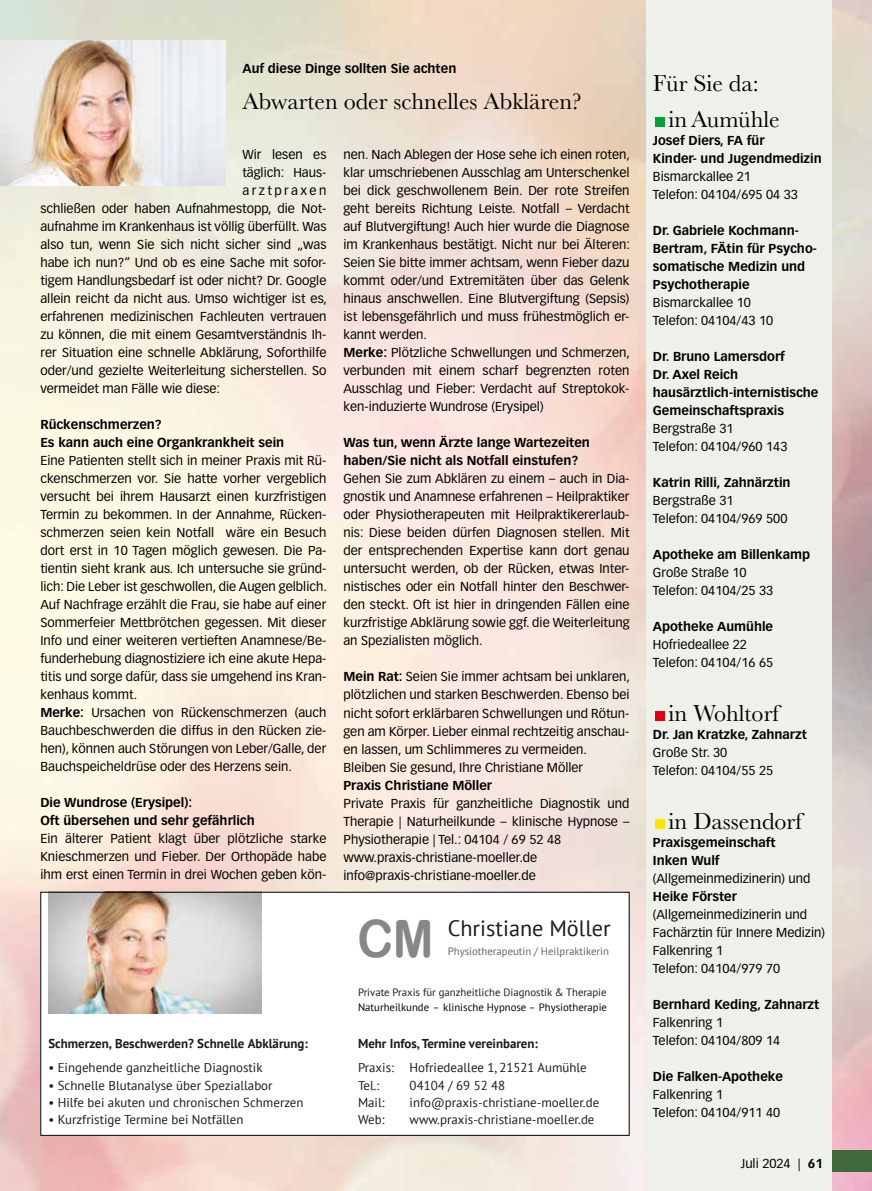
<style>
.page{position:relative;width:872px;height:1191px;background:#fff}
.page>*{position:absolute;margin:0;border:0;box-sizing:border-box;transform-origin:0 0}
.t1{font:51.6px "Arial Rounded MT Bold";color:#878787;scale:.95 1}
.t2{font:24px/36px "Baskerville";color:#000}
.t3{font:22.2px "PT Sans";color:#1b1b18}
.t4{font:12.9px/17.2px "PT Sans";color:#1b1b18}
.t5{font:700 12.9px "PT Sans";color:#1b1b18}
.t6{font:12.75px/18px "Vectora LT Pro";color:#000}
.t7{font:700 12.75px/18px "Vectora LT Pro";color:#000}
.t8{font:12.75px "Vectora LT Pro";letter-spacing:.19em;color:#000}
.t9{font:10.8px "PT Sans";color:#1b1b18}
.t10{font:10.8px "PT Sans";color:#020202}
.t11{font:10.8px "PT Sans";color:#636363}
.s1{font-weight:700}
</style>
<div class="page">
<img style="left:0;top:0;width:872px;height:1191px">
<div style="left:831px;top:1150px;width:41px;height:21px;background:#40693c"></div>
<div style="left:646px;top:0;width:185px;height:1191px;background:#eef1ea"></div>
<div style="left:655px;top:117px;width:10px;height:10px;background:#03a036"></div>
<div style="left:655px;top:711px;width:10px;height:10px;background:#e3000b"></div>
<div style="left:655px;top:819px;width:10px;height:10px;background:#ffe400"></div>
<div style="left:41px;top:892px;width:588px;height:243px;background:#fff"></div>
<img style="left:49px;top:894px;width:212px;height:119px">
<div style="left:40px;top:892px;width:589px;height:243px;border:1px solid #000"></div>
<img style="left:0;top:40px;width:225px;height:145px">
<p class="t7" style="left:242px;top:59px;width:215px">Auf diese Dinge sollten Sie achten</p>
<h2 class="t2" style="left:242px;top:83px;width:341px">Abwarten oder schnelles Abklären?</h2>
<p class="t6" style="left:242px;top:146px;width:85px">Wir lesen es</p>
<p class="t6" style="left:242px;top:164px;width:85px">täglich: Haus-</p>
<p class="t8" style="left:242px;top:183px;width:85px">arztpraxen</p>
<p class="t6" style="left:40px;top:200px;width:287px">schließen oder haben Aufnahmestopp, die Not-</p>
<p class="t6" style="left:40px;top:218px;width:287px">aufnahme im Krankenhaus ist völlig überfüllt. Was</p>
<p class="t6" style="left:40px;top:236px;width:287px">also tun, wenn Sie sich nicht sicher sind „was</p>
<p class="t6" style="left:40px;top:254px;width:287px">habe ich nun?“ Und ob es eine Sache mit sofor-</p>
<p class="t6" style="left:40px;top:272px;width:287px">tigem Handlungsbedarf ist oder nicht? Dr. Google</p>
<p class="t6" style="left:40px;top:290px;width:288px">allein reicht da nicht aus. Umso wichtiger ist es,</p>
<p class="t6" style="left:40px;top:308px;width:287px">erfahrenen medizinischen Fachleuten vertrauen</p>
<p class="t6" style="left:40px;top:326px;width:287px">zu können, die mit einem Gesamtverständnis Ih-</p>
<p class="t6" style="left:40px;top:344px;width:287px">rer Situation eine schnelle Abklärung, Soforthilfe</p>
<p class="t6" style="left:40px;top:362px;width:287px">oder/und gezielte Weiterleitung sicherstellen. So</p>
<p class="t6" style="left:40px;top:380px;width:181px">vermeidet man Fälle wie diese:</p>
<p class="t7" style="left:40px;top:416px;width:245px">Rückenschmerzen?<br>Es kann auch eine Organkrankheit sein</p>
<p class="t6" style="left:40px;top:452px;width:288px">Eine Patienten stellt sich in meiner Praxis mit Rü&shy;ckenschmerzen vor. Sie hatte vorher vergeblich versucht bei ihrem Hausarzt einen kurzfristigen Termin zu bekommen. In der Annahme, Rücken&shy;schmerzen seien kein Notfall wäre ein Besuch dort erst in 10 Tagen möglich gewesen. Die Pa&shy;tientin sieht krank aus. Ich untersuche sie gründ&shy;lich: Die Leber ist geschwollen, die Augen gelblich.<br>Auf Nachfrage erzählt die Frau, sie habe auf einer Sommerfeier Mettbrötchen gegessen. Mit dieser Info und einer weiteren vertieften Anamnese/Be&shy;funderhebung diagnostiziere ich eine akute Hepa&shy;titis und sorge dafür, dass sie umgehend ins Kran&shy;kenhaus kommt.<br><span class="s1">Merke:</span> Ursachen von Rückenschmerzen (auch Bauchbeschwerden die diffus in den Rücken zie&shy;hen), können auch Störungen von Leber/Galle, der Bauchspeicheldrüse oder des Herzens sein.</p>
<p class="t7" style="left:40px;top:794px;width:216px">Die Wundrose (Erysipel):<br>Oft übersehen und sehr gefährlich</p>
<p class="t6" style="left:40px;top:830px;width:287px;text-align:justify">Ein älterer Patient klagt über plötzliche starke Knieschmerzen und Fieber. Der Orthopäde habe ihm erst einen Termin in drei Wochen geben kön-</p>
<p class="t6" style="left:343px;top:146px;width:288px">nen. Nach Ablegen der Hose sehe ich einen roten, klar umschriebenen Ausschlag am Unterschenkel bei dick geschwollenem Bein. Der rote Streifen geht bereits Richtung Leiste. Notfall – Verdacht auf Blutvergiftung! Auch hier wurde die Diagnose im Krankenhaus bestätigt. Nicht nur bei Älteren:<br>Seien Sie bitte immer achtsam, wenn Fieber dazu kommt oder/und Extremitäten über das Gelenk hinaus anschwellen. Eine Blutvergiftung (Sepsis) ist lebensgefährlich und muss frühestmöglich er&shy;kannt werden.<br><span class="s1">Merke:</span> Plötzliche Schwellungen und Schmerzen, verbunden mit einem scharf begrenzten roten Ausschlag und Fieber: Verdacht auf Streptokok&shy;ken-induzierte Wundrose (Erysipel)</p>
<p class="t7" style="left:343px;top:434px;width:248px">Was tun, wenn Ärzte lange Wartezeiten haben/Sie nicht als Notfall einstufen?</p>
<p class="t6" style="left:343px;top:470px;width:287px;text-align:justify">Gehen Sie zum Abklären zu einem – auch in Dia&shy;gnostik und Anamnese erfahrenen – Heilpraktiker oder Physiotherapeuten mit Heilpraktikererlaub&shy;nis: Diese beiden dürfen Diagnosen stellen. Mit der entsprechenden Expertise kann dort genau untersucht werden, ob der Rücken, etwas Inter&shy;nistisches oder ein Notfall hinter den Beschwer&shy;den steckt. Oft ist hier in dringenden Fällen eine kurzfristige Abklärung sowie ggf. die Weiterleitung an Spezialisten möglich.</p>
<p class="t6" style="left:343px;top:668px;width:288px"><span class="s1">Mein Rat:</span> Seien Sie immer achtsam bei unklaren, plötzlichen und starken Beschwerden. Ebenso bei nicht sofort erklärbaren Schwellungen und Rötun&shy;gen am Körper. Lieber einmal rechtzeitig anschau&shy;en lassen, um Schlimmeres zu vermeiden.<br>Bleiben Sie gesund, Ihre Christiane Möller</p>
<p class="t7" style="left:343px;top:776px;width:150px">Praxis Christiane Möller</p>
<p class="t6" style="left:343px;top:794px;width:287px">Private Praxis für ganzheitliche Diagnostik und Therapie | Naturheilkunde – klinische Hypnose – Physiotherapie | Tel.: 04104 / 69 52 48 www.praxis-christiane-moeller.de info@praxis-christiane-moeller.de</p>
<h1 class="t1" style="left:357px;top:908px;width:82px">CM</h1>
<h3 class="t3" style="left:448px;top:914px;width:164px">Christiane Möller</h3>
<p class="t11" style="left:448px;top:944px;width:163px">Physiotherapeutin / Heilpraktikerin</p>
<p class="t9" style="left:358px;top:985px;width:250px">Private Praxis für ganzheitliche Diagnostik &amp; Therapie</p>
<p class="t10" style="left:358px;top:1000px;width:250px">Naturheilkunde – klinische Hypnose – Physiotherapie</p>
<p class="t5" style="left:48px;top:1034px;width:261px">Schmerzen, Beschwerden? Schnelle Abklärung:</p>
<p class="t5" style="left:358px;top:1034px;width:181px">Mehr Infos, Termine vereinbaren:</p>
<p class="t4" style="left:48px;top:1059px;width:216px">• Eingehende ganzheitliche Diagnostik</p>
<p class="t4" style="left:48px;top:1076px;width:226px">• Schnelle Blutanalyse über Speziallabor</p>
<p class="t4" style="left:48px;top:1093px;width:257px">• Hilfe bei akuten und chronischen Schmerzen</p>
<p class="t4" style="left:48px;top:1110px;width:197px">• Kurzfristige Termine bei Notfällen</p>
<p class="t4" style="left:358px;top:1059px;width:230px">Praxis: Hofriedeallee 1, 21521 Aumühle<br>Tel.:</p>
<p class="t4" style="left:409px;top:1076px;width:97px">04104 / 69 52 48</p>
<p class="t4" style="left:358px;top:1093px;width:28px">Mail:</p>
<p class="t4" style="left:409px;top:1093px;width:191px">info@praxis-christiane-moeller.de</p>
<p class="t4" style="left:358px;top:1110px;width:28px">Web:</p>
<p class="t4" style="left:409px;top:1110px;width:186px">www.praxis-christiane-moeller.de</p>
<h2 class="t2" style="left:668px;top:65px;width:113px;text-indent:-16px">Für Sie da: in Aumühle</h2>
<p class="t7" style="left:653px;top:131px;width:170px">Josef Diers, FA für<br>Kinder- und Jugendmedizin</p>
<p class="t6" style="left:653px;top:167px;width:147px">Bismarckallee 21<br>Telefon: 04104/695 04 33</p>
<p class="t7" style="left:653px;top:221px;width:165px">Dr. Gabriele Kochmann-<br>Bertram, FÄtin für Psycho&shy;somatische Medizin und<br>Psychotherapie</p>
<p class="t6" style="left:653px;top:293px;width:122px">Bismarckallee 10<br>Telefon: 04104/43 10</p>
<p class="t7" style="left:653px;top:347px;width:167px">Dr. Bruno Lamersdorf<br>Dr. Axel Reich hausärztlich-internistische<br>Gemeinschaftspraxis</p>
<p class="t6" style="left:653px;top:419px;width:136px">Bergstraße 31<br>Telefon: 04104/960 143</p>
<p class="t7" style="left:653px;top:473px;width:139px">Katrin Rilli, Zahnärztin</p>
<p class="t6" style="left:653px;top:491px;width:136px">Bergstraße 31<br>Telefon: 04104/969 500</p>
<p class="t7" style="left:653px;top:545px;width:159px">Apotheke am Billenkamp</p>
<p class="t6" style="left:653px;top:563px;width:122px">Große Straße 10<br>Telefon: 04104/25 33</p>
<p class="t7" style="left:653px;top:617px;width:122px">Apotheke Aumühle</p>
<p class="t6" style="left:653px;top:635px;width:122px">Hofriedeallee 22<br>Telefon: 04104/16 65</p>
<h2 class="t2" style="left:668px;top:695px;width:112px">in Wohltorf</h2>
<p class="t7" style="left:653px;top:725px;width:155px">Dr. Jan Kratzke, Zahnarzt</p>
<p class="t6" style="left:653px;top:743px;width:122px">Große Str. 30<br>Telefon: 04104/55 25</p>
<h2 class="t2" style="left:668px;top:803px;width:135px">in Dassendorf</h2>
<p class="t7" style="left:653px;top:833px;width:124px">Praxisgemeinschaft<br>Inken Wulf</p>
<p class="t6" style="left:653px;top:869px;width:159px">(Allgemeinmedizinerin) und</p>
<p class="t7" style="left:653px;top:887px;width:86px">Heike Förster</p>
<p class="t6" style="left:653px;top:905px;width:173px">(Allgemeinmedizinerin und<br>Fachärztin für Innere Medizin)<br>Falkenring 1<br>Telefon: 04104/979 70</p>
<p class="t7" style="left:653px;top:995px;width:168px">Bernhard Keding, Zahnarzt</p>
<p class="t6" style="left:653px;top:1013px;width:129px">Falkenring 1<br>Telefon: 04104/809 14</p>
<p class="t7" style="left:653px;top:1067px;width:132px">Die Falken-Apotheke</p>
<p class="t6" style="left:653px;top:1085px;width:129px">Falkenring 1<br>Telefon: 04104/911 40</p>
<p class="t6" style="left:741px;top:1154px;width:84px">Juli 2024 | <span class="s1">61</span></p>
</div>
